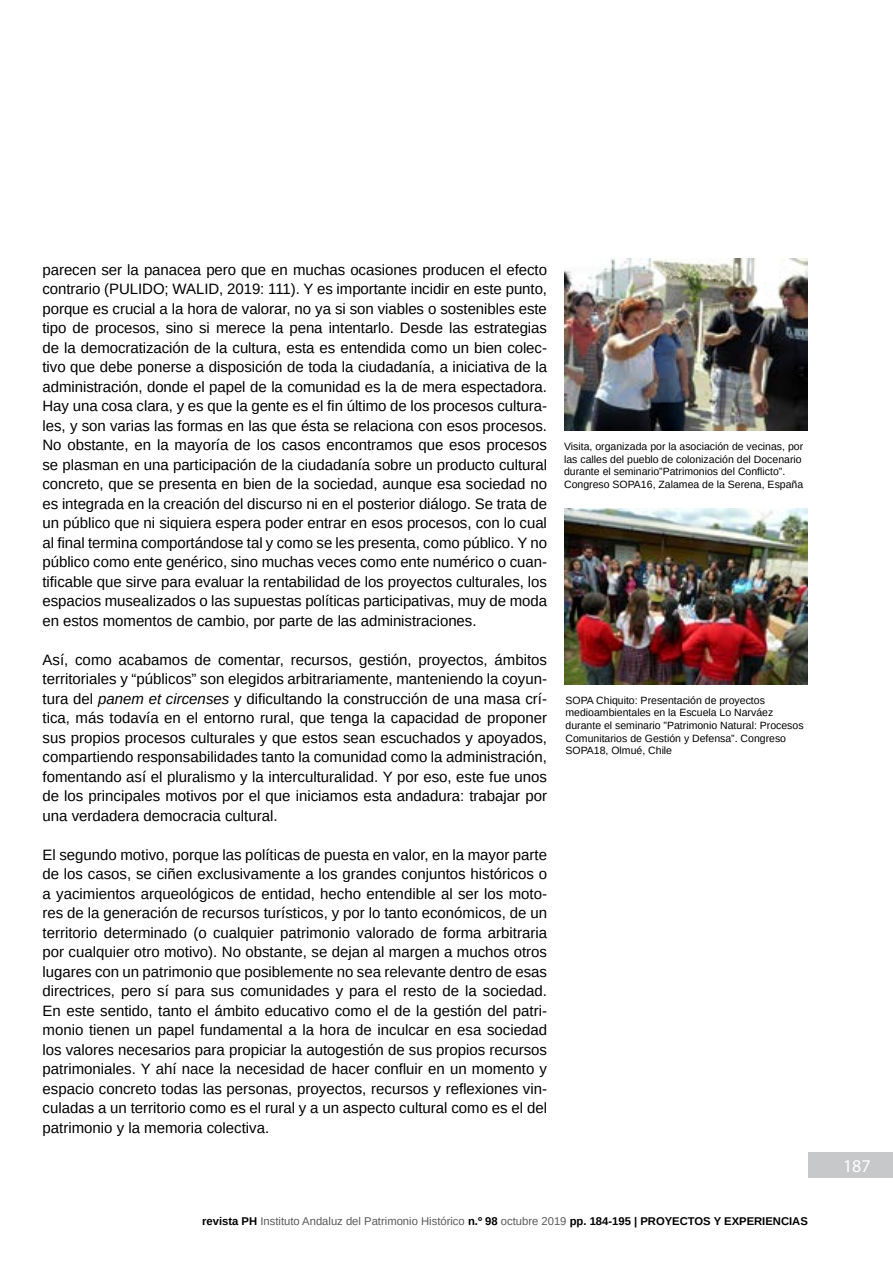
<style>
.page{position:relative;width:893px;height:1263px;background:#fff}
.page>*{position:absolute;margin:0;border:0;box-sizing:border-box;transform-origin:0 0}
.t1{font:18px "Myriad Pro";color:#fff}
.t2{font:15px/19.5px "Arimo";color:#000;text-align:justify}
.t3{font:11.25px "Arimo";color:#58595b}
.t4{font:10.5px/12.6px "Arimo";color:#000}
.s1{font-style:italic}
.s2{font-weight:700;color:#000}
</style>
<div class="page">
<div style="left:808px;top:1152px;width:85px;height:26px;background:#c7c8ca"></div>
<img style="left:564px;top:258px;width:244px;height:172px">
<img style="left:564px;top:509px;width:244px;height:175px">
<p class="t2" style="left:43px;top:260px;width:506px">parecen ser la panacea pero que en muchas ocasiones producen el efecto contrario (PULIDO; WALID, 2019: 111). Y es importante incidir en este punto, porque es crucial a la hora de valorar, no ya si son viables o sostenibles este tipo de procesos, sino si merece la pena intentarlo. Desde las estrategias de la democratización de la cultura, esta es entendida como un bien colec&shy;tivo que debe ponerse a disposición de toda la ciudadanía, a iniciativa de la administración, donde el papel de la comunidad es la de mera espectadora.<br>Hay una cosa clara, y es que la gente es el fin último de los procesos cultura&shy;les, y son varias las formas en las que ésta se relaciona con esos procesos.<br>No obstante, en la mayoría de los casos encontramos que esos procesos se plasman en una participación de la ciudadanía sobre un producto cultural concreto, que se presenta en bien de la sociedad, aunque esa sociedad no es integrada en la creación del discurso ni en el posterior diálogo. Se trata de un público que ni siquiera espera poder entrar en esos procesos, con lo cual al final termina comportándose tal y como se les presenta, como público. Y no público como ente genérico, sino muchas veces como ente numérico o cuan&shy;tificable que sirve para evaluar la rentabilidad de los proyectos culturales, los espacios musealizados o las supuestas políticas participativas, muy de moda en estos momentos de cambio, por parte de las administraciones.</p>
<p class="t2" style="left:43px;top:650px;width:506px">Así, como acabamos de comentar, recursos, gestión, proyectos, ámbitos territoriales y “públicos” son elegidos arbitrariamente, manteniendo la coyun&shy;tura del <span class="s1">panem et circenses</span> y dificultando la construcción de una masa crí&shy;tica, más todavía en el entorno rural, que tenga la capacidad de proponer sus propios procesos culturales y que estos sean escuchados y apoyados, compartiendo responsabilidades tanto la comunidad como la administración, fomentando así el pluralismo y la interculturalidad. Y por eso, este fue unos de los principales motivos por el que iniciamos esta andadura: trabajar por una verdadera democracia cultural.</p>
<p class="t2" style="left:43px;top:845px;width:506px">El segundo motivo, porque las políticas de puesta en valor, en la mayor parte de los casos, se ciñen exclusivamente a los grandes conjuntos históricos o a yacimientos arqueológicos de entidad, hecho entendible al ser los moto&shy;res de la generación de recursos turísticos, y por lo tanto económicos, de un territorio determinado (o cualquier patrimonio valorado de forma arbitraria por cualquier otro motivo). No obstante, se dejan al margen a muchos otros lugares con un patrimonio que posiblemente no sea relevante dentro de esas directrices, pero sí para sus comunidades y para el resto de la sociedad.<br>En este sentido, tanto el ámbito educativo como el de la gestión del patri&shy;monio tienen un papel fundamental a la hora de inculcar en esa sociedad los valores necesarios para propiciar la autogestión de sus propios recursos patrimoniales. Y ahí nace la necesidad de hacer confluir en un momento y espacio concreto todas las personas, proyectos, recursos y reflexiones vin&shy;culadas a un territorio como es el rural y a un aspecto cultural como es el del patrimonio y la memoria colectiva.</p>
<p class="t4" style="left:564px;top:440px;width:241px">Visita, organizada por la asociación de vecinas, por las calles del pueblo de colonización del Docenario durante el seminario”Patrimonios del Conflicto”.<br>Congreso SOPA16, Zalamea de la Serena, España</p>
<p class="t4" style="left:566px;top:694px;width:240px">SOPA Chiquito: Presentación de proyectos medioambientales en la Escuela Lo Narváez durante el seminario ”Patrimonio Natural: Procesos Comunitarios de Gestión y Defensa”. Congreso SOPA18, Olmué, Chile</p>
<p class="t3" style="left:202px;top:1213px;width:607px"><span class="s2">revista PH</span> Instituto Andaluz del Patrimonio Histórico <span class="s2">n.º 98</span> octubre 2019 <span class="s2">pp. 184-195 | PROYECTOS Y EXPERIENCIAS</span></p>
<p class="t1" style="left:843px;top:1155px;width:29px">187</p>
</div>
